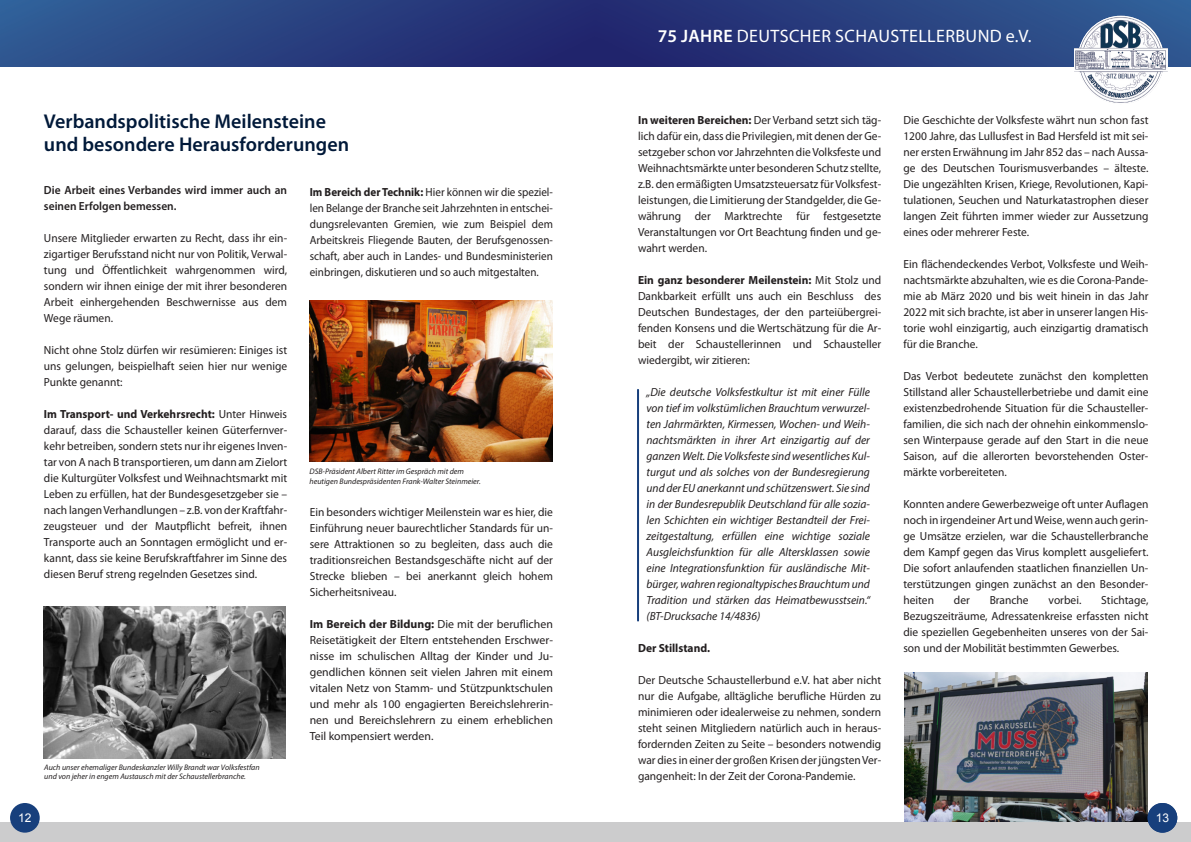
<style>
.page{position:relative;width:1191px;height:842px;background:#fff}
.page>*{position:absolute;margin:0;border:0;box-sizing:border-box;transform-origin:0 0}
.t1{font:600 20px/23px "Myriad Pro";color:#011939}
.t2{font:18px "Myriad Pro";letter-spacing:.02em;color:#fff}
.t3{font:12px "Arial";color:#fff}
.t4{font:11.8px/16px "Myriad Pro";color:#231f20;text-align:justify}
.t5{font:italic 11.8px/16px "Myriad Pro";color:#231f20;text-align:justify}
.t6{font:11.8px/16px "Myriad Pro";color:#231f20;text-align:justify;scale:.94 1}
.t7{font:600 11.8px/16px "Myriad Pro";color:#231f20}
.t8{font:700 11.8px "Myriad Pro";color:#231f20}
.t9{font:italic 8px/9.6px "Myriad Pro";color:#231f20}
.s1{font-weight:700}
.s2{font-weight:600}
</style>
<div class="page">
<img style="left:904px;top:673px;width:243px;height:149px">
<div style="left:0;top:822px;width:1191px;height:20px;background:#cccccd"></div>
<div style="left:1147px;top:803px;width:30px;height:30px;background:#173f7c;border-radius:50%"></div>
<img style="left:0;top:0;width:1191px;height:66px">
<div style="left:10px;top:803px;width:30px;height:30px;background:#173f7c;border-radius:50%"></div>
<svg style="left:1074px;top:16px;width:93px;height:57px"></svg>
<img style="left:1079px;top:16px;width:83px;height:87px">
<img style="left:44px;top:607px;width:242px;height:151px">
<img style="left:310px;top:300px;width:243px;height:161px">
<hr style="left:637px;top:390px;width:2px;height:231px;background:#173f7c">
<h1 class="t1" style="left:44px;top:111px;width:307px">Verbandspolitische Meilensteine und besondere Herausforderungen</h1>
<p class="t7" style="left:44px;top:183px;width:245px">Die Arbeit eines Verbandes wird immer auch an seinen Erfolgen bemessen.</p>
<p class="t4" style="left:44px;top:231px;width:245px">Unsere Mitglieder erwarten zu Recht, dass ihr ein&shy;zigartiger Berufsstand nicht nur von Politik, Verwal&shy;tung und Öffentlichkeit wahrgenommen wird, sondern wir ihnen einige der mit ihrer besonderen Arbeit einhergehenden Beschwernisse aus dem Wege räumen.</p>
<p class="t4" style="left:44px;top:343px;width:245px">Nicht ohne Stolz dürfen wir resümieren: Einiges ist uns gelungen, beispielhaft seien hier nur wenige Punkte genannt:</p>
<p class="t4" style="left:44px;top:407px;width:245px"><span class="s1">Im Transport- und Verkehrsrecht:</span> Unter Hinweis darauf, dass die Schausteller keinen Güterfernver&shy;kehr betreiben, sondern stets nur ihr eigenes Inven&shy;tar von A nach B transportieren, um dann am Zielort die Kulturgüter Volksfest und Weihnachtsmarkt mit Leben zu erfüllen, hat der Bundesgesetzgeber sie – nach langen Verhandlungen – z.B. von der Kraftfahr&shy;zeugsteuer und der Mautpflicht befreit, ihnen Transporte auch an Sonntagen ermöglicht und er&shy;kannt, dass sie keine Berufskraftfahrer im Sinne des diesen Beruf streng regelnden Gesetzes sind.</p>
<p class="t9" style="left:44px;top:763px;width:217px">Auch unser ehemaliger Bundeskanzler Willy Brandt war Volksfestfan und von jeher in engem Austausch mit der Schaustellerbranche.</p>
<p class="t6" style="left:310px;top:185px;width:260px"><span class="s1">Im Bereich der Technik:</span> Hier können wir die speziel&shy;len Belange der Branche seit Jahrzehnten in entschei&shy;dungsrelevanten Gremien, wie zum Beispiel dem Arbeitskreis Fliegende Bauten, der Berufsgenossen&shy;schaft, aber auch in Landes- und Bundesministerien einbringen, diskutieren und so auch mitgestalten.</p>
<p class="t9" style="left:309px;top:467px;width:173px">DSB-Präsident Albert Ritter im Gespräch mit dem heutigen Bundespräsidenten Frank-Walter Steinmeier.</p>
<p class="t4" style="left:310px;top:505px;width:245px">Ein besonders wichtiger Meilenstein war es hier, die Einführung neuer baurechtlicher Standards für un&shy;sere Attraktionen so zu begleiten, dass auch die traditionsreichen Bestandsgeschäfte nicht auf der Strecke blieben – bei anerkannt gleich hohem Sicherheitsniveau.</p>
<p class="t4" style="left:310px;top:617px;width:245px"><span class="s1">Im Bereich der Bildung:</span> Die mit der beruflichen Reisetätigkeit der Eltern entstehenden Erschwer&shy;nisse im schulischen Alltag der Kinder und Ju&shy;gendlichen können seit vielen Jahren mit einem vitalen Netz von Stamm- und Stützpunktschulen und mehr als 100 engagierten Bereichslehrerin&shy;nen und Bereichslehrern zu einem erheblichen Teil kompensiert werden.</p>
<h2 class="t2" style="left:657px;top:28px;width:375px"><span class="s2">75 JAHRE</span> DEUTSCHER SCHAUSTELLERBUND e.V.</h2>
<p class="t4" style="left:638px;top:113px;width:245px"><span class="s1">In weiteren Bereichen:</span> Der Verband setzt sich täg&shy;lich dafür ein, dass die Privilegien, mit denen der Ge&shy;setzgeber schon vor Jahrzehnten die Volksfeste und Weihnachtsmärkte unter besonderen Schutz stellte, z.B. den ermäßigten Umsatzsteuersatz für Volksfest&shy;leistungen, die Limitierung der Standgelder, die Ge&shy;währung der Marktrechte für festgesetzte Veranstaltungen vor Ort Beachtung finden und ge&shy;wahrt werden.</p>
<p class="t4" style="left:638px;top:273px;width:245px"><span class="s1">Ein ganz besonderer Meilenstein:</span> Mit Stolz und Dankbarkeit erfüllt uns auch ein Beschluss des Deutschen Bundestages, der den parteiübergrei&shy;fenden Konsens und die Wertschätzung für die Ar&shy;beit der Schaustellerinnen und Schausteller wiedergibt, wir zitieren:</p>
<p class="t5" style="left:646px;top:385px;width:225px">„Die deutsche Volksfestkultur ist mit einer Fülle von tief im volkstümlichen Brauchtum verwurzel&shy;ten Jahrmärkten, Kirmessen, Wochen- und Weih&shy;nachtsmärkten in ihrer Art einzigartig auf der ganzen Welt. Die Volksfeste sind wesentliches Kul&shy;turgut und als solches von der Bundesregierung und der EU anerkannt und schützenswert. Sie sind in der Bundesrepublik Deutschland für alle sozia&shy;len Schichten ein wichtiger Bestandteil der Frei&shy;zeitgestaltung, erfüllen eine wichtige soziale Ausgleichsfunktion für alle Altersklassen sowie eine Integrationsfunktion für ausländische Mit&shy;bürger, wahren regionaltypisches Brauchtum und Tradition und stärken das Heimatbewusstsein.“ (BT-Drucksache 14/4836)</p>
<p class="t8" style="left:638px;top:644px;width:74px">Der Stillstand.</p>
<p class="t4" style="left:638px;top:673px;width:245px">Der Deutsche Schaustellerbund e.V. hat aber nicht nur die Aufgabe, alltägliche berufliche Hürden zu minimieren oder idealerweise zu nehmen, sondern steht seinen Mitgliedern natürlich auch in heraus&shy;fordernden Zeiten zu Seite – besonders notwendig war dies in einer der großen Krisen der jüngsten Ver&shy;gangenheit: In der Zeit der Corona-Pandemie.</p>
<p class="t4" style="left:903px;top:113px;width:246px">Die Geschichte der Volksfeste währt nun schon fast 1200 Jahre, das Lullusfest in Bad Hersfeld ist mit sei&shy;ner ersten Erwähnung im Jahr 852 das – nach Aussa&shy;ge des Deutschen Tourismusverbandes – älteste.<br>Die ungezählten Krisen, Kriege, Revolutionen, Kapi&shy;tulationen, Seuchen und Naturkatastrophen dieser langen Zeit führten immer wieder zur Aussetzung eines oder mehrerer Feste.</p>
<p class="t4" style="left:903px;top:257px;width:246px">Ein flächendeckendes Verbot, Volksfeste und Weih&shy;nachtsmärkte abzuhalten, wie es die Corona-Pande&shy;mie ab März 2020 und bis weit hinein in das Jahr 2022 mit sich brachte, ist aber in unserer langen His&shy;torie wohl einzigartig, auch einzigartig dramatisch für die Branche.</p>
<p class="t4" style="left:903px;top:369px;width:246px">Das Verbot bedeutete zunächst den kompletten Stillstand aller Schaustellerbetriebe und damit eine existenzbedrohende Situation für die Schausteller&shy;familien, die sich nach der ohnehin einkommenslo&shy;sen Winterpause gerade auf den Start in die neue Saison, auf die allerorten bevorstehenden Oster&shy;märkte vorbereiteten.</p>
<p class="t4" style="left:903px;top:497px;width:246px">Konnten andere Gewerbezweige oft unter Auflagen noch in irgendeiner Art und Weise, wenn auch gerin&shy;ge Umsätze erzielen, war die Schaustellerbranche dem Kampf gegen das Virus komplett ausgeliefert.<br>Die sofort anlaufenden staatlichen finanziellen Un&shy;terstützungen gingen zunächst an den Besonder&shy;heiten</p>
<p class="t4" style="left:903px;top:593px;width:246px;text-indent:198px">Stichtage, Bezugszeiträume, Adressatenkreise erfassten nicht die speziellen Gegebenheiten unseres von der Sai&shy;son und der Mobilität bestimmten Gewerbes.</p>
<p class="t4" style="left:954px;top:593px;width:17px">der</p>
<p class="t4" style="left:989px;top:593px;width:40px">Branche</p>
<p class="t4" style="left:1048px;top:593px;width:34px">vorbei.</p>
<p class="t3" style="left:18px;top:813px;width:15px">12</p>
<p class="t3" style="left:1155px;top:813px;width:15px">13</p>
</div>
